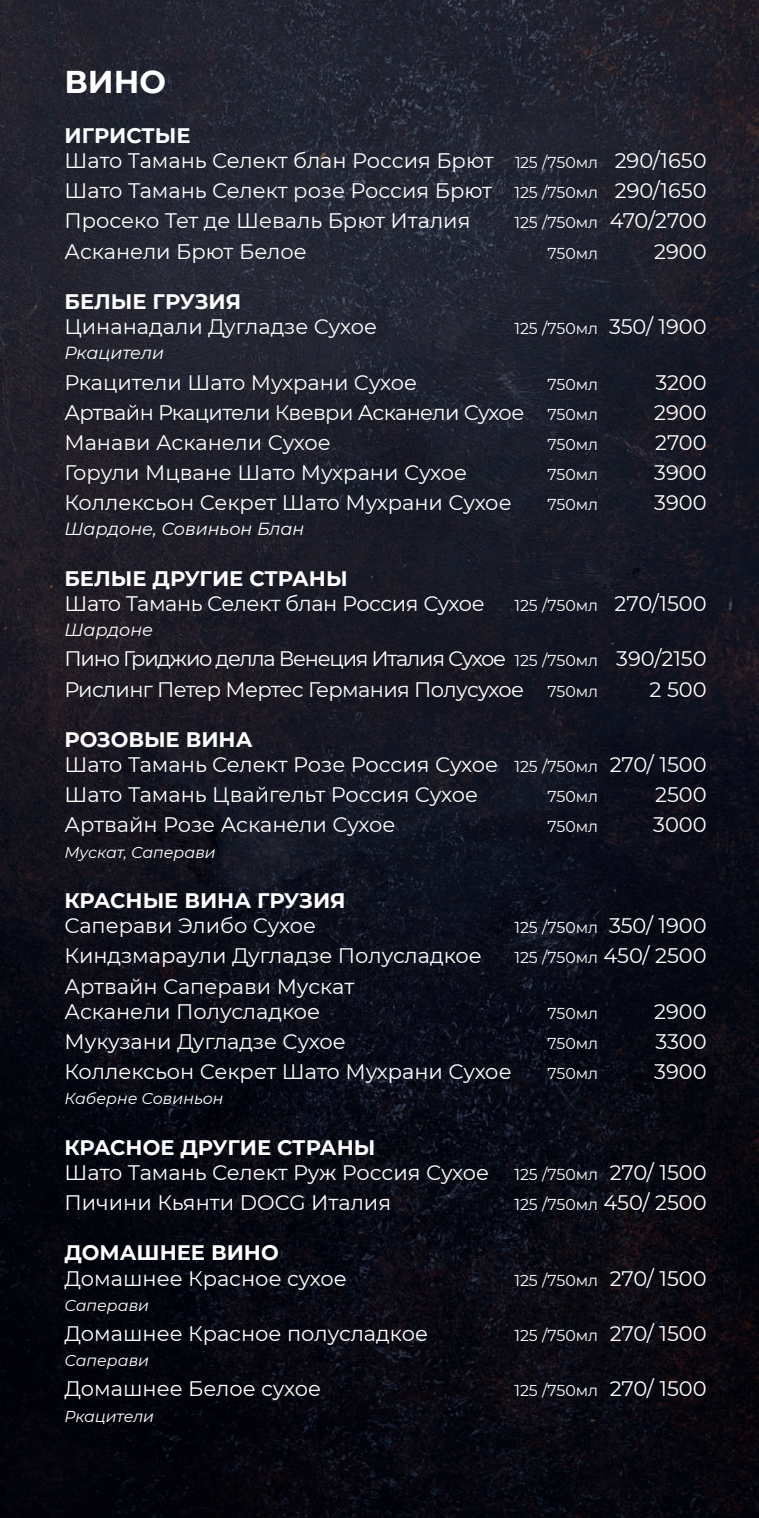
<style>
.page{position:relative;width:759px;height:1518px;background:#fff}
.page>*{position:absolute;margin:0;border:0;box-sizing:border-box;transform-origin:0 0}
.t1{font:700 31.5px "Montserrat";color:#fff}
.t2{font:21px/25.2px "Montserrat";color:#fff}
.t3{font:21px/30.1px "Montserrat";letter-spacing:-.055em;color:#fff}
.t4{font:700 21px "Montserrat";color:#fff}
.t5{font:21px "Montserrat";letter-spacing:-.03em;color:#fff}
.t6{font:21px "Montserrat";letter-spacing:-.02em;color:#fff}
.t7{font:italic 17.5px "Montserrat";color:#fff}
.t8{font:15.75px "Montserrat";color:#fff}
.t9{font:italic 15.75px "Montserrat";color:#fff}
.s1{font-weight:700}
.s2{font-size:15.75px}
.s3{font-size:21px}
</style>
<div class="page">
<img style="left:0;top:0;width:759px;height:1518px">
<h1 class="t1" style="left:64px;top:59px;width:103px">ВИНО</h1>
<p class="t2" style="left:64px;top:122px;width:644px"><span class="s1">ИГРИСТЫЕ<br></span>Шато Тамань Селект блан Россия Брют <span class="s2">125 /750мл</span> 290/1650</p>
<p class="t2" style="left:64px;top:175px;width:644px;line-height:30.1px">Шато Тамань Селект розе Россия Брют <span class="s2">125 /750мл</span> 290/1650<br>Просеко Тет де Шеваль Брют Италия</p>
<p class="t8" style="left:514px;top:212px;width:194px">125 /750мл <span class="s3">470/2700</span></p>
<p class="t2" style="left:65px;top:238px;width:244px">Асканели Брют Белое</p>
<p class="t8" style="left:548px;top:242px;width:52px">750мл</p>
<p class="t2" style="left:654px;top:238px;width:54px">2900</p>
<p class="t4" style="left:65px;top:286px;width:178px">БЕЛЫЕ ГРУЗИЯ</p>
<p class="t2" style="left:65px;top:313px;width:314px">Цинанадали Дугладзе Сухое</p>
<p class="t8" style="left:514px;top:318px;width:194px">125 /750мл <span class="s3">350/ 1900</span></p>
<p class="t7" style="left:64px;top:341px;width:101px">Ркацители</p>
<p class="t2" style="left:65px;top:369px;width:354px">Ркацители Шато Мухрани Сухое</p>
<p class="t8" style="left:548px;top:373px;width:52px">750мл</p>
<p class="t2" style="left:655px;top:369px;width:53px">3200</p>
<p class="t5" style="left:65px;top:398px;width:535px">Артвайн Ркацители Квеври Асканели Сухое <span class="s2">750мл</span></p>
<p class="t2" style="left:654px;top:399px;width:54px">2900</p>
<p class="t2" style="left:64px;top:429px;width:268px">Манави Асканели Сухое</p>
<p class="t8" style="left:548px;top:433px;width:52px">750мл</p>
<p class="t2" style="left:655px;top:429px;width:53px">2700</p>
<p class="t2" style="left:65px;top:459px;width:404px">Горули Мцване Шато Мухрани Сухое</p>
<p class="t8" style="left:548px;top:464px;width:52px">750мл</p>
<p class="t2" style="left:654px;top:459px;width:54px">3900</p>
<p class="t2" style="left:65px;top:489px;width:449px">Коллексьон Секрет Шато Мухрани Сухое</p>
<p class="t8" style="left:548px;top:494px;width:52px">750мл</p>
<p class="t2" style="left:654px;top:489px;width:54px">3900</p>
<p class="t7" style="left:64px;top:517px;width:241px">Шардоне, Совиньон Блан</p>
<p class="t4" style="left:64px;top:563px;width:285px">БЕЛЫЕ ДРУГИЕ СТРАНЫ</p>
<p class="t6" style="left:64px;top:589px;width:422px">Шато Тамань Селект блан Россия Сухое</p>
<p class="t8" style="left:514px;top:595px;width:194px">125 /750мл <span class="s3">270/1500</span></p>
<p class="t7" style="left:64px;top:618px;width:90px">Шардоне</p>
<p class="t3" style="left:64px;top:643px;width:644px">Пино Гриджио делла Венеция Италия Сухое <span class="s2">125 /750мл</span> 390/2150<br>Рислинг Петер Мертес Германия Полусухое <span class="s2">750мл</span></p>
<p class="t2" style="left:650px;top:676px;width:59px">2 500</p>
<p class="t2" style="left:65px;top:726px;width:644px"><span class="s1">РОЗОВЫЕ ВИНА<br></span>Шато Тамань Селект Розе Россия Сухое <span class="s2">125 /750мл</span> 270/ 1500</p>
<p class="t2" style="left:64px;top:781px;width:415px">Шато Тамань Цвайгельт Россия Сухое</p>
<p class="t8" style="left:548px;top:786px;width:52px">750мл</p>
<p class="t2" style="left:655px;top:781px;width:53px">2500</p>
<p class="t2" style="left:65px;top:812px;width:333px">Артвайн Розе Асканели Сухое</p>
<p class="t8" style="left:548px;top:816px;width:52px">750мл</p>
<p class="t2" style="left:653px;top:812px;width:55px">3000</p>
<p class="t9" style="left:64px;top:841px;width:153px">Мускат, Саперави</p>
<p class="t4" style="left:64px;top:885px;width:283px">КРАСНЫЕ ВИНА ГРУЗИЯ</p>
<p class="t2" style="left:64px;top:912px;width:253px">Саперави Элибо Сухое</p>
<p class="t8" style="left:514px;top:917px;width:194px">125 /750мл <span class="s3">350/ 1900</span></p>
<p class="t2" style="left:65px;top:943px;width:419px">Киндзмараули Дугладзе Полусладкое</p>
<p class="t8" style="left:514px;top:947px;width:194px">125 /750мл <span class="s3">450/ 2500</span></p>
<p class="t2" style="left:65px;top:973px;width:291px">Артвайн Саперави Мускат<br>Асканели Полусладкое</p>
<p class="t8" style="left:548px;top:1002px;width:52px">750мл</p>
<p class="t2" style="left:654px;top:998px;width:54px">2900</p>
<p class="t2" style="left:65px;top:1028px;width:283px">Мукузани Дугладзе Сухое</p>
<p class="t8" style="left:548px;top:1032px;width:52px">750мл</p>
<p class="t2" style="left:655px;top:1028px;width:53px">3300</p>
<p class="t2" style="left:65px;top:1058px;width:449px">Коллексьон Секрет Шато Мухрани Сухое</p>
<p class="t8" style="left:548px;top:1063px;width:52px">750мл</p>
<p class="t2" style="left:654px;top:1058px;width:54px">3900</p>
<p class="t9" style="left:64px;top:1088px;width:161px">Каберне Совиньон</p>
<p class="t2" style="left:64px;top:1134px;width:644px"><span class="s1">КРАСНОЕ ДРУГИЕ СТРАНЫ<br></span>Шато Тамань Селект Руж Россия Сухое <span class="s2">125 /750мл</span> 270/ 1500</p>
<p class="t2" style="left:65px;top:1189px;width:328px">Пичини Кьянти DOCG Италия</p>
<p class="t8" style="left:514px;top:1194px;width:194px">125 /750мл <span class="s3">450/ 2500</span></p>
<p class="t4" style="left:65px;top:1238px;width:216px">ДОМАШНЕЕ ВИНО</p>
<p class="t2" style="left:65px;top:1265px;width:284px">Домашнее Красное сухое</p>
<p class="t8" style="left:514px;top:1269px;width:194px">125 /750мл <span class="s3">270/ 1500</span></p>
<p class="t9" style="left:64px;top:1294px;width:86px">Саперави</p>
<p class="t2" style="left:64px;top:1320px;width:365px">Домашнее Красное полусладкое</p>
<p class="t8" style="left:514px;top:1325px;width:194px">125 /750мл <span class="s3">270/ 1500</span></p>
<p class="t9" style="left:64px;top:1350px;width:86px">Саперави</p>
<p class="t2" style="left:64px;top:1376px;width:258px">Домашнее Белое сухое</p>
<p class="t8" style="left:514px;top:1380px;width:194px">125 /750мл <span class="s3">270/ 1500</span></p>
<p class="t9" style="left:64px;top:1405px;width:91px">Ркацители</p>
</div>
